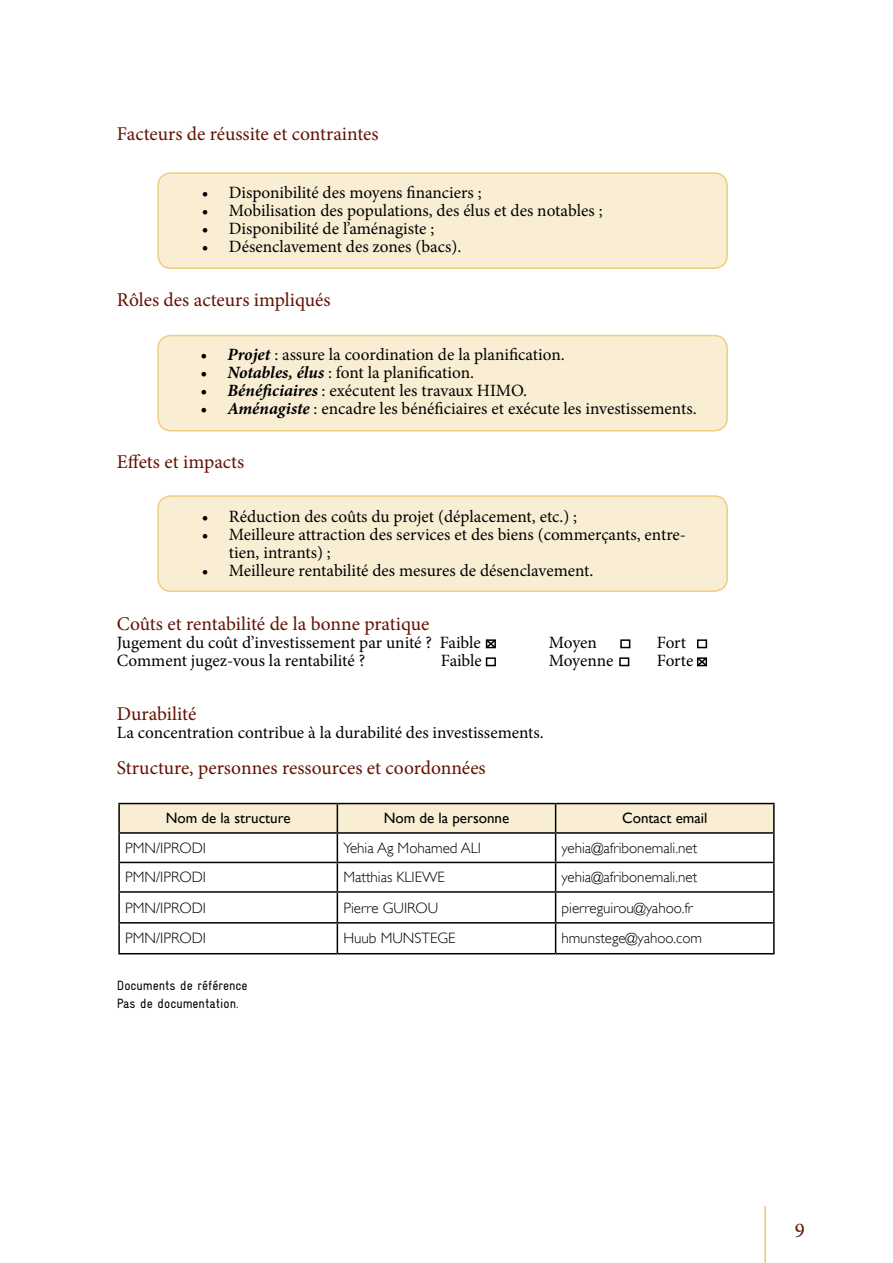
<style>
.page{position:relative;width:893px;height:1263px;background:#fff}
.page>*{position:absolute;margin:0;border:0;box-sizing:border-box;transform-origin:0 0}
.t1{font:21px "Minion Pro";color:#641100}
.head_4{font:19.5px "Minion Pro";color:#641100}
.fließ{font:17.25px/18px "Minion Pro";color:#000}
.head_4-2{font:17.25px "Minion Pro";color:#000}
.Fließ{font:300 15px "Gill Sans";color:#000}
.Head{font:15px "Gill Sans";color:#000}
.fußnoten{font:13.5px "Gravur Condensed";color:#000}
.s1{font-weight:700;font-style:italic}
</style>
<div class="page">
<hr style="left:765px;top:1206px;width:1px;height:57px;background:#e0ae11">
<div style="left:158px;top:173px;width:569px;height:95px;background:#f9eed4;border-radius:13px"></div>
<div style="left:157px;top:172px;width:571px;height:97px;border:2px solid #edce7e;border-radius:13px"></div>
<div style="left:158px;top:336px;width:569px;height:95px;background:#f9eed4;border-radius:13px"></div>
<div style="left:157px;top:335px;width:571px;height:96px;border:2px solid #edce7e;border-radius:13px"></div>
<div style="left:158px;top:496px;width:569px;height:95px;background:#f9eed4;border-radius:13px"></div>
<div style="left:157px;top:495px;width:571px;height:97px;border:2px solid #edce7e;border-radius:13px"></div>
<div style="left:620px;top:639px;width:10px;height:9px;border:2px solid #000"></div>
<div style="left:697px;top:639px;width:10px;height:9px;border:2px solid #000"></div>
<div style="left:619px;top:657px;width:10px;height:9px;border:2px solid #000"></div>
<div style="left:486px;top:657px;width:10px;height:9px;border:2px solid #000"></div>
<svg style="left:120px;top:804px;width:653px;height:118px"></svg>
<hr style="left:337px;top:923px;width:1px;height:30px;background:#000">
<hr style="left:555px;top:923px;width:1px;height:30px;background:#000">
<hr style="left:118px;top:803px;width:219px;height:1px;background:#000">
<hr style="left:118px;top:804px;width:2px;height:28px;background:#000">
<hr style="left:337px;top:803px;width:219px;height:1px;background:#000">
<hr style="left:556px;top:803px;width:219px;height:1px;background:#000">
<hr style="left:773px;top:804px;width:2px;height:28px;background:#000">
<hr style="left:118px;top:832px;width:219px;height:2px;background:#000">
<hr style="left:118px;top:834px;width:2px;height:28px;background:#000">
<hr style="left:337px;top:832px;width:219px;height:2px;background:#000">
<hr style="left:556px;top:832px;width:219px;height:2px;background:#000">
<hr style="left:773px;top:834px;width:2px;height:28px;background:#000">
<hr style="left:118px;top:862px;width:219px;height:1px;background:#000">
<hr style="left:118px;top:863px;width:2px;height:28px;background:#000">
<hr style="left:337px;top:862px;width:219px;height:1px;background:#000">
<hr style="left:556px;top:862px;width:219px;height:1px;background:#000">
<hr style="left:773px;top:863px;width:2px;height:28px;background:#000">
<hr style="left:118px;top:891px;width:219px;height:2px;background:#000">
<hr style="left:118px;top:893px;width:2px;height:29px;background:#000">
<hr style="left:337px;top:891px;width:219px;height:2px;background:#000">
<hr style="left:556px;top:891px;width:219px;height:2px;background:#000">
<hr style="left:773px;top:893px;width:2px;height:29px;background:#000">
<hr style="left:118px;top:922px;width:219px;height:1px;background:#000">
<hr style="left:118px;top:923px;width:2px;height:30px;background:#000">
<hr style="left:337px;top:922px;width:219px;height:1px;background:#000">
<hr style="left:556px;top:922px;width:219px;height:1px;background:#000">
<hr style="left:773px;top:923px;width:2px;height:30px;background:#000">
<hr style="left:118px;top:953px;width:219px;height:1px;background:#000">
<hr style="left:337px;top:953px;width:219px;height:1px;background:#000">
<hr style="left:556px;top:953px;width:219px;height:1px;background:#000">
<svg style="left:697px;top:657px;width:11px;height:10px"></svg>
<svg style="left:485px;top:639px;width:11px;height:10px"></svg>
<p class="head_4" style="left:117px;top:121px;width:263px">Facteurs de réussite et contraintes</p>
<p class="fließ" style="left:202px;top:184px;width:281px">• Disponibilité des moyens financiers ;</p>
<p class="fließ" style="left:202px;top:202px;width:402px">• Mobilisation des populations, des élus et des notables ;</p>
<p class="fließ" style="left:202px;top:220px;width:234px">• Disponibilité de l’aménagiste ;</p>
<p class="fließ" style="left:202px;top:238px;width:261px">• Désenclavement des zones (bacs).</p>
<p class="head_4" style="left:117px;top:287px;width:215px">Rôles des acteurs impliqués</p>
<p class="fließ" style="left:200px;top:346px;width:366px"><span class="s1">• Projet</span> : assure la coordination de la planification.</p>
<p class="fließ" style="left:200px;top:364px;width:275px"><span class="s1">• Notables, élus</span> : font la planification.</p>
<p class="fließ" style="left:200px;top:382px;width:328px"><span class="s1">• Bénéficiaires</span> : exécutent les travaux HIMO.</p>
<p class="fließ" style="left:200px;top:400px;width:498px"><span class="s1">• Aménagiste</span> : encadre les bénéficiaires et exécute les investissements.</p>
<p class="head_4" style="left:117px;top:449px;width:129px">Effets et impacts</p>
<p class="fließ" style="left:202px;top:508px;width:377px">• Réduction des coûts du projet (déplacement, etc.) ;</p>
<p class="fließ" style="left:229px;top:526px;width:459px;text-indent:-27px">• Meilleure attraction des services et des biens (commerçants, entre&shy;tien, intrants) ;</p>
<p class="fließ" style="left:202px;top:562px;width:393px">• Meilleure rentabilité des mesures de désenclavement.</p>
<p class="head_4" style="left:117px;top:611px;width:314px">Coûts et rentabilité de la bonne pratique</p>
<p class="fließ" style="left:117px;top:634px;width:366px">Jugement du coût d’investissement par unité ? Faible</p>
<p class="fließ" style="left:549px;top:634px;width:49px">Moyen</p>
<p class="fließ" style="left:657px;top:634px;width:31px">Fort</p>
<p class="fließ" style="left:117px;top:652px;width:250px">Comment jugez-vous la rentabilité ?</p>
<p class="fließ" style="left:441px;top:652px;width:43px">Faible</p>
<p class="fließ" style="left:549px;top:652px;width:66px">Moyenne</p>
<p class="fließ" style="left:657px;top:652px;width:38px">Forte</p>
<p class="head_4" style="left:117px;top:701px;width:81px">Durabilité</p>
<p class="head_4-2" style="left:117px;top:721px;width:428px">La concentration contribue à la durabilité des investissements.</p>
<p class="head_4" style="left:117px;top:755px;width:370px">Structure, personnes ressources et coordonnées</p>
<p class="Head" style="left:166px;top:809px;width:126px">Nom de la structure</p>
<p class="Head" style="left:384px;top:809px;width:127px">Nom de la personne</p>
<p class="Head" style="left:622px;top:809px;width:87px">Contact email</p>
<p class="Fließ" style="left:125px;top:839px;width:82px">PMN/IPRODI</p>
<p class="Fließ" style="left:343px;top:839px;width:139px">Yehia Ag Mohamed ALI</p>
<p class="Fließ" style="left:562px;top:839px;width:137px">yehia@afribonemali.net</p>
<p class="Fließ" style="left:125px;top:869px;width:82px">PMN/IPRODI</p>
<p class="Fließ" style="left:343px;top:869px;width:103px">Matthias KLIEWE</p>
<p class="Fließ" style="left:562px;top:869px;width:137px">yehia@afribonemali.net</p>
<p class="Fließ" style="left:125px;top:899px;width:82px">PMN/IPRODI</p>
<p class="Fließ" style="left:343px;top:899px;width:96px">Pierre GUIROU</p>
<p class="Fließ" style="left:562px;top:899px;width:133px">pierreguirou@yahoo.fr</p>
<p class="Fließ" style="left:125px;top:930px;width:82px">PMN/IPRODI</p>
<p class="Fließ" style="left:343px;top:930px;width:114px">Huub MUNSTEGE</p>
<p class="Fließ" style="left:562px;top:930px;width:142px">hmunstege@yahoo.com</p>
<p class="fußnoten" style="left:117px;top:978px;width:132px">Documents de référence</p>
<p class="fußnoten" style="left:117px;top:996px;width:123px">Pas de documentation.</p>
<p class="t1" style="left:795px;top:1216px;width:12px">9</p>
</div>
